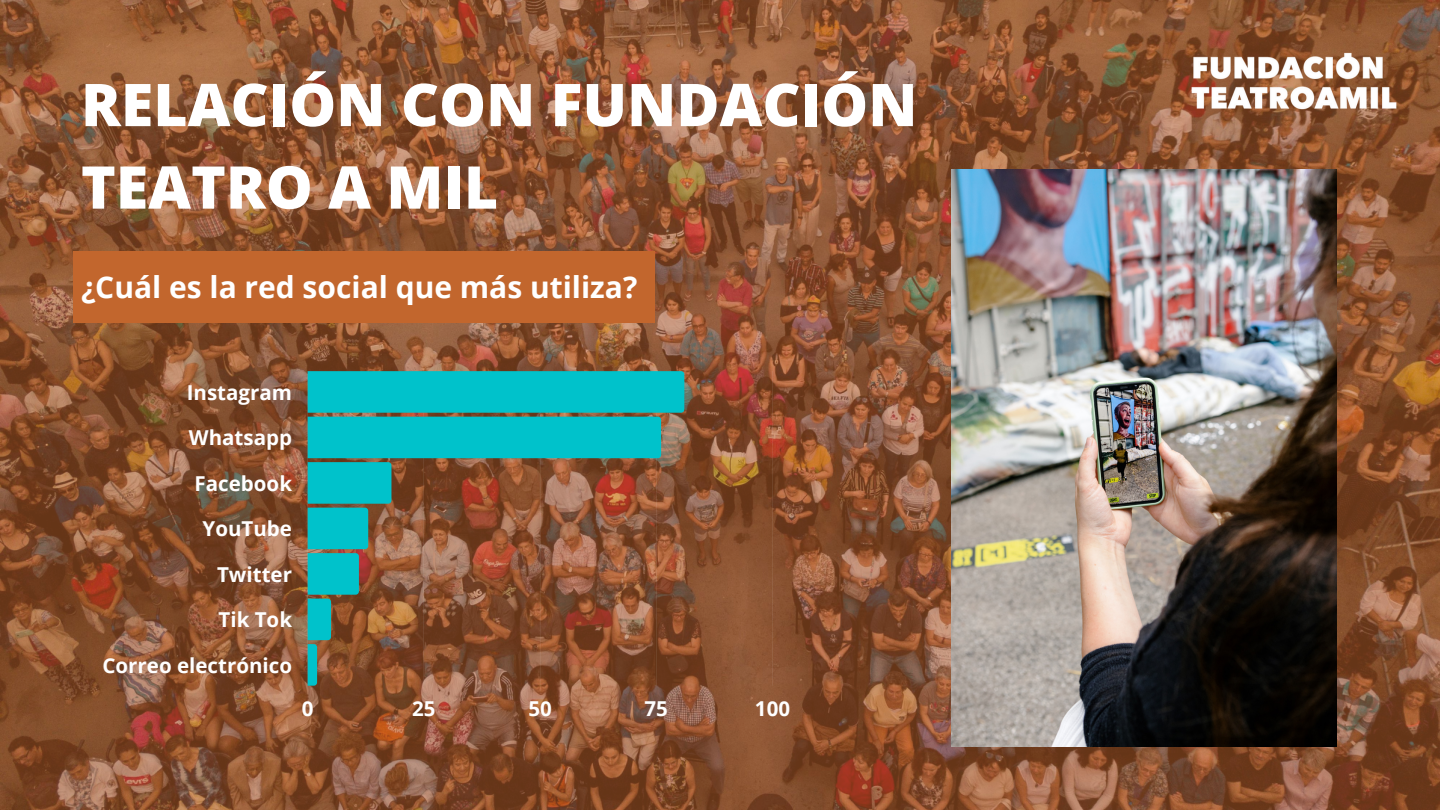
<style>
.page{position:relative;width:1440px;height:810px;background:#fff}
.page>*{position:absolute;margin:0;border:0;box-sizing:border-box;transform-origin:0 0}
.t1{font:800 59px/82.5px "Open Sans";color:#fff}
.t2{font:700 30px "Open Sans";color:#fff}
.t3{font:700 20.5px "Open Sans";color:#fff}
</style>
<div class="page">
<img style="left:0;top:0;width:1440px;height:810px">
<img style="left:1181px;top:41px;width:226px;height:79px">
<hr style="left:307px;top:371px;width:1px;height:315px;background:#fff">
<hr style="left:772px;top:371px;width:1px;height:315px;background:#fff">
<svg style="left:308px;top:371px;width:376px;height:315px;background:#5d7867"></svg>
<div style="left:73px;top:251px;width:582px;height:72px;background:#c2662d"></div>
<img style="left:951px;top:169px;width:386px;height:578px">
<h1 class="t1" style="left:81px;top:62px;width:838px">RELACIÓN CON FUNDACIÓN<br>TEATRO A MIL</h1>
<h2 class="t2" style="left:81px;top:266px;width:558px">¿Cuál es la red social que más utiliza?</h2>
<p class="t3" style="left:187px;top:378px;width:107px">Instagram</p>
<p class="t3" style="left:189px;top:423px;width:105px">Whatsapp</p>
<p class="t3" style="left:195px;top:469px;width:99px">Facebook</p>
<p class="t3" style="left:203px;top:514px;width:91px">YouTube</p>
<p class="t3" style="left:217px;top:560px;width:76px">Twitter</p>
<p class="t3" style="left:219px;top:605px;width:75px">Tik Tok</p>
<p class="t3" style="left:103px;top:651px;width:191px">Correo electrónico</p>
<p class="t3" style="left:302px;top:694px;width:13px">0</p>
<p class="t3" style="left:412px;top:694px;width:25px">25</p>
<p class="t3" style="left:528px;top:694px;width:25px">50</p>
<p class="t3" style="left:645px;top:694px;width:25px">75</p>
<p class="t3" style="left:755px;top:694px;width:37px">100</p>
</div>
